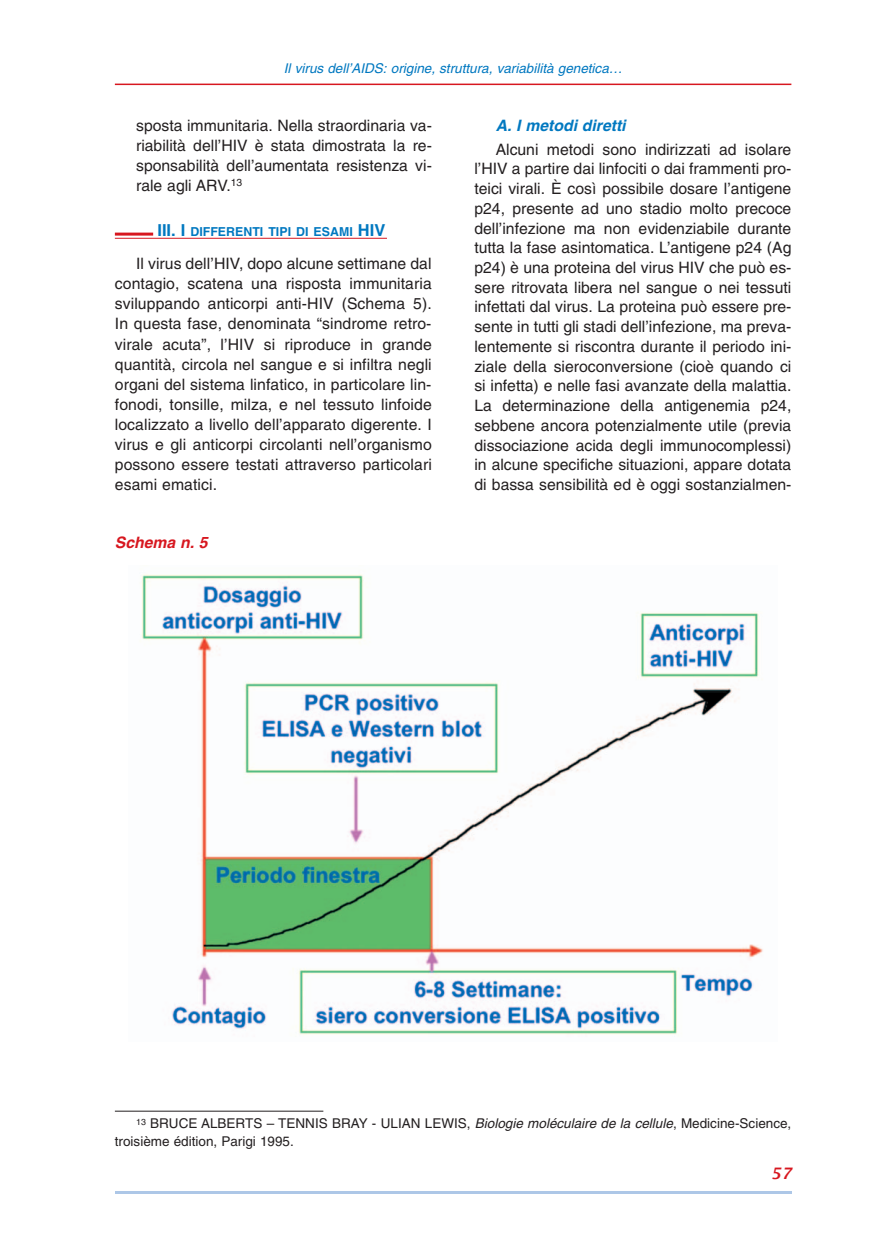
<style>
.page{position:relative;width:885px;height:1255px;background:#fff}
.page>*{position:absolute;margin:0;border:0;box-sizing:border-box;transform-origin:0 0}
.t1{font:15.75px/19.6px "Helvetica";color:#231f20;text-align:justify}
.t2{font:italic 700 15.75px "Helvetica";color:#0078c0}
.t3{font:italic 700 15.75px "Helvetica";color:#d7171f}
.t4{font:italic 600 15.75px "Lucida Sans";color:#d7171f}
.t5{font:13.5px/17.2px "Helvetica";color:#231f20}
.t6{font:italic 13.5px "Helvetica";color:#0078c0}
.t7{font:700 12.3px "Helvetica";color:#0078c0}
.s1{font-size:16.5px}
.s2{font-style:italic}
</style>
<div class="page">
<hr style="left:115px;top:1191px;width:676px;height:3px;background:#adc7e7">
<hr style="left:115px;top:84px;width:676px;height:1px;background:#d7171f">
<hr style="left:115px;top:1110px;width:208px;height:1px;background:#231f20">
<hr style="left:115px;top:232px;width:38px;height:3px;background:#d7171f">
<hr style="left:115px;top:238px;width:272px;height:1px;background:#d7171f">
<img style="left:141px;top:574px;width:622px;height:461px">
<p class="t6" style="left:284px;top:63px;width:340px">Il virus dell’AIDS: origine, struttura, variabilità genetica…</p>
<p class="t1" style="left:136px;top:116px;width:297px;line-height:20.1px">sposta immunitaria. Nella straordinaria va&shy;riabilità dell’HIV è stata dimostrata la re&shy;sponsabilità dell’aumentata resistenza vi&shy;rale agli ARV.<sup>13</sup></p>
<p class="t7" style="left:157px;top:227px;width:229px"><span class="s1">III. I</span> DIFFERENTI TIPI DI ESAMI <span class="s1">HIV</span></p>
<p class="t1" style="left:115px;top:255px;width:318px;line-height:20.1px;text-indent:21px">Il virus dell’HIV, dopo alcune settimane dal contagio, scatena una risposta immunitaria sviluppando anticorpi anti-HIV (Schema 5).<br>In questa fase, denominata “sindrome retro&shy;virale acuta”, l’HIV si riproduce in grande quantità, circola nel sangue e si infiltra negli organi del sistema linfatico, in particolare lin&shy;fonodi, tonsille, milza, e nel tessuto linfoide localizzato a livello dell’apparato digerente. I virus e gli anticorpi circolanti nell’organismo possono essere testati attraverso particolari esami ematici.</p>
<p class="t3" style="left:115px;top:535px;width:94px">Schema n. 5</p>
<p class="t2" style="left:495px;top:119px;width:131px">A. I metodi diretti</p>
<p class="t1" style="left:474px;top:141px;width:318px;text-indent:21px">Alcuni metodi sono indirizzati ad isolare l’HIV a partire dai linfociti o dai frammenti pro&shy;teici virali. È così possibile dosare l’antigene p24, presente ad uno stadio molto precoce dell’infezione ma non evidenziabile durante tutta la fase asintomatica. L’antigene p24 (Ag p24) è una proteina del virus HIV che può es&shy;sere ritrovata libera nel sangue o nei tessuti infettati dal virus. La proteina può essere pre&shy;sente in tutti gli stadi dell’infezione, ma preva&shy;lentemente si riscontra durante il periodo ini&shy;ziale della sieroconversione (cioè quando ci si infetta) e nelle fasi avanzate della malattia.<br>La determinazione della antigenemia p24, sebbene ancora potenzialmente utile (previa dissociazione acida degli immunocomplessi) in alcune specifiche situazioni, appare dotata di bassa sensibilità ed è oggi sostanzialmen-</p>
<p class="t5" style="left:115px;top:1116px;width:678px;text-indent:21px"><sup>13</sup> BRUCE ALBERTS – TENNIS BRAY - ULIAN LEWIS, <span class="s2">Biologie moléculaire de la cellule</span>, Medicine-Science, troisième édition, Parigi 1995.</p>
<p class="t4" style="left:770px;top:1164px;width:22px">57</p>
</div>
